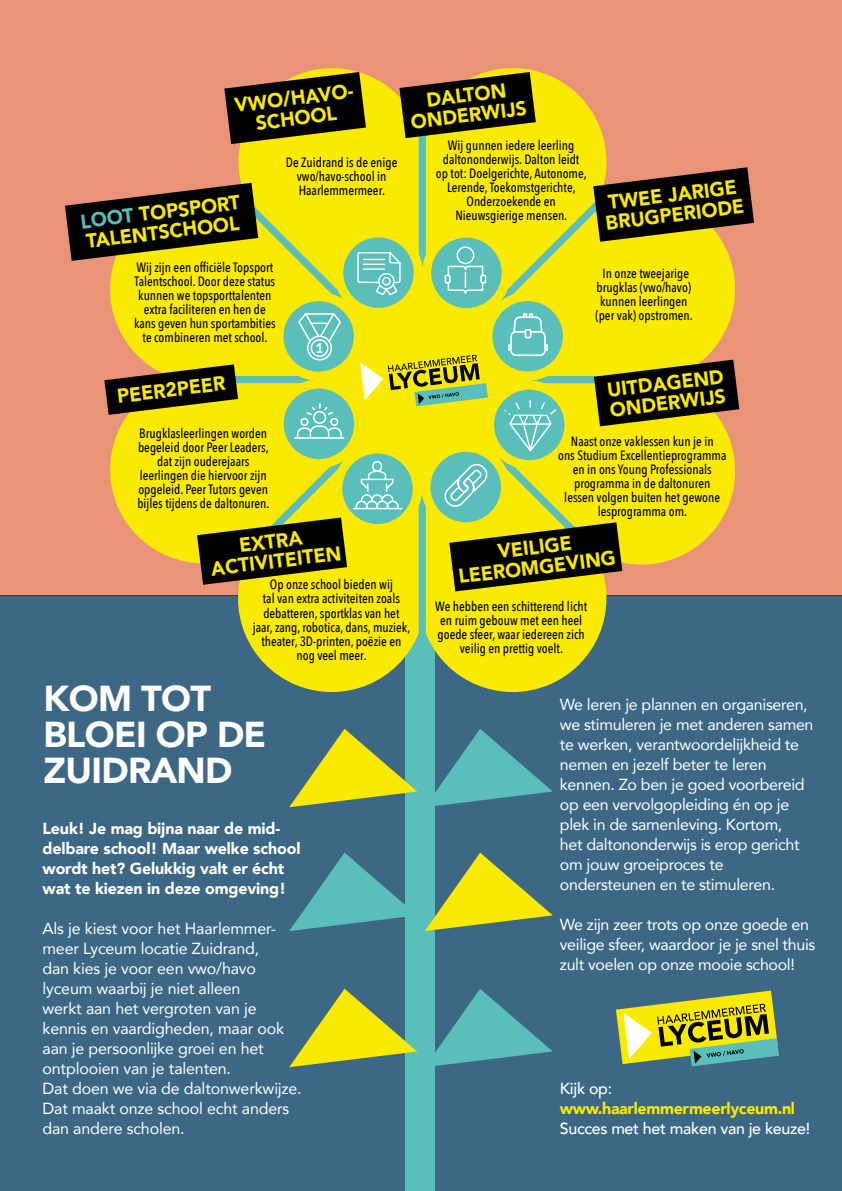
<style>
.page{position:relative;width:842px;height:1191px;background:#fff}
.page>*{position:absolute;margin:0;border:0;box-sizing:border-box;transform-origin:0 0}
.t1{font:900 36px/36px "Avenir";letter-spacing:-.02em;color:#fff}
.t2{font:900 20px/20px "Avenir";color:#fae900;text-align:center;scale:.96 1}
.t3{font:16px/20px "Avenir";letter-spacing:-.02em;color:#fff}
.t4{font:900 16px/20px "Avenir";letter-spacing:-.01em;color:#fff}
.t5{font:500 16px "Avenir";letter-spacing:-.02em;color:#fff}
.t6{font:900 16px "Avenir";letter-spacing:-.02em;color:#fae900}
.t7{font:500 13.6px/14px "Avenir Next Condensed";color:#000;text-align:center;scale:.96 1}
.s1{color:#5abeba}
</style>
<div class="page">
<div style="left:0;top:0;width:842px;height:595px;background:#e99479"></div>
<div style="left:0;top:595px;width:842px;height:596px;background:#3c6885"></div>
<div style="left:405px;top:516px;width:30px;height:675px;background:#5abeba"></div>
<svg style="left:65px;top:68px;width:689px;height:624px"></svg>
<svg style="left:425px;top:852px;width:128px;height:79px"></svg>
<svg style="left:435px;top:989px;width:118px;height:77px"></svg>
<svg style="left:435px;top:729px;width:118px;height:77px"></svg>
<svg style="left:289px;top:852px;width:116px;height:79px"></svg>
<svg style="left:289px;top:988px;width:128px;height:79px"></svg>
<svg style="left:289px;top:729px;width:128px;height:78px"></svg>
<svg style="left:616px;top:990px;width:163px;height:76px"></svg>
<h2 class="t2" style="left:233px;top:95px;width:131px;rotate:-7deg">VWO/HAVO-<br>SCHOOL</h2>
<h2 class="t2" style="left:79px;top:211px;width:169px;text-align:left;rotate:-7deg"><span class="s1">LOOT</span> TOPSPORT<br>TALENTSCHOOL</h2>
<p class="t7" style="left:134px;top:260px;width:149px">Wij zijn een officiële Topsport<br>Talentschool. Door deze status kunnen we topsporttalenten extra faciliteren en hen de kans geven hun sportambities te combineren met school.</p>
<p class="t7" style="left:286px;top:155px;width:118px">De Zuidrand is de enige vwo/havo-school in<br>Haarlemmermeer.</p>
<h2 class="t2" style="left:116px;top:386px;width:115px;rotate:-7deg">PEER2PEER</h2>
<p class="t7" style="left:137px;top:426px;width:139px">Brugklasleerlingen worden begeleid door Peer Leaders, dat zijn ouderejaars leerlingen die hiervoor zijn opgeleid. Peer Tutors geven bijles tijdens de daltonuren.</p>
<h2 class="t2" style="left:407px;top:92px;width:123px;rotate:-7deg">DALTON<br>ONDERWIJ S</h2>
<p class="t7" style="left:436px;top:139px;width:158px">Wij gunnen iedere leerling daltononderwijs. Dalton leidt op tot: Doelgerichte, Autonome,<br>Lerende, Toekomstgerichte,<br>Onderzoekende en<br>Nieuwsgierige mensen.</p>
<h2 class="t2" style="left:602px;top:193px;width:147px;text-align:left;rotate:-7deg">TWEE JARIGE<br>BRUGPERIODE</h2>
<p class="t7" style="left:595px;top:266px;width:103px">In onze tweejarige brugklas (vwo/havo) kunnen leerlingen (per vak) opstromen.</p>
<h2 class="t2" style="left:606px;top:380px;width:124px;text-align:left;rotate:-7deg">UITDAGEND<br>ONDERWIJ S</h2>
<p class="t7" style="left:558px;top:434px;width:177px">Naast onze vaklessen kun je in<br>ons Studium Excellentieprogramma en in ons Young Professionals programma in de daltonuren lessen volgen buiten het gewone lesprogramma om.</p>
<h2 class="t2" style="left:207px;top:538px;width:138px;rotate:-7deg">EXTRA<br>ACTIVITEITEN</h2>
<p class="t7" style="left:253px;top:577px;width:166px">Op onze school bieden wij<br>tal van extra activiteiten zoals debatteren, sportklas van het jaar, zang, robotica, dans, muziek, theater, 3D-printen, poëzie en nog veel meer.</p>
<h1 class="t1" style="left:44px;top:679px;width:224px">KOM TOT<br>BLOEI OP DE<br>ZUIDRAND</h1>
<p class="t4" style="left:43px;top:818px;width:259px">Leuk! Je mag bijna naar de mid&shy;delbare school! Maar welke school wordt het? Gelukkig valt er écht wat te kiezen in deze omgeving!</p>
<p class="t3" style="left:43px;top:918px;width:260px">Als je kiest voor het Haarlemmer&shy;meer Lyceum locatie Zuidrand,<br>dan kies je voor een vwo/havo lyceum waarbij je niet alleen<br>werkt aan het vergroten van je kennis en vaardigheden, maar ook aan je persoonlijke groei en het ontplooien van je talenten.<br>Dat doen we via de daltonwerkwijze.<br>Dat maakt onze school echt anders dan andere scholen.</p>
<h2 class="t2" style="left:455px;top:546px;width:166px;rotate:-7deg">VEILIGE<br>LEEROMGEVING</h2>
<p class="t7" style="left:435px;top:599px;width:160px">We hebben een schitterend licht en ruim gebouw met een heel goede sfeer, waar iedereen zich veilig en prettig voelt.</p>
<p class="t3" style="left:560px;top:693px;width:255px">We leren je plannen en organiseren, we stimuleren je met anderen samen te werken, verantwoordelijkheid te nemen en jezelf beter te leren kennen. Zo ben je goed voorbereid op een vervolgopleiding én op je plek in de samenleving. Kortom,<br>het daltononderwijs is erop gericht om jouw groeiproces te ondersteunen en te stimuleren.</p>
<p class="t3" style="left:560px;top:913px;width:257px">We zijn zeer trots op onze goede en veilige sfeer, waardoor je je snel thuis zult voelen op onze mooie school!</p>
<p class="t5" style="left:560px;top:1074px;width:54px">Kijk op:</p>
<p class="t6" style="left:560px;top:1094px;width:237px">www.haarlemmermeerlyceum.nl</p>
<p class="t5" style="left:560px;top:1114px;width:252px">Succes met het maken van je keuze!</p>
</div>
